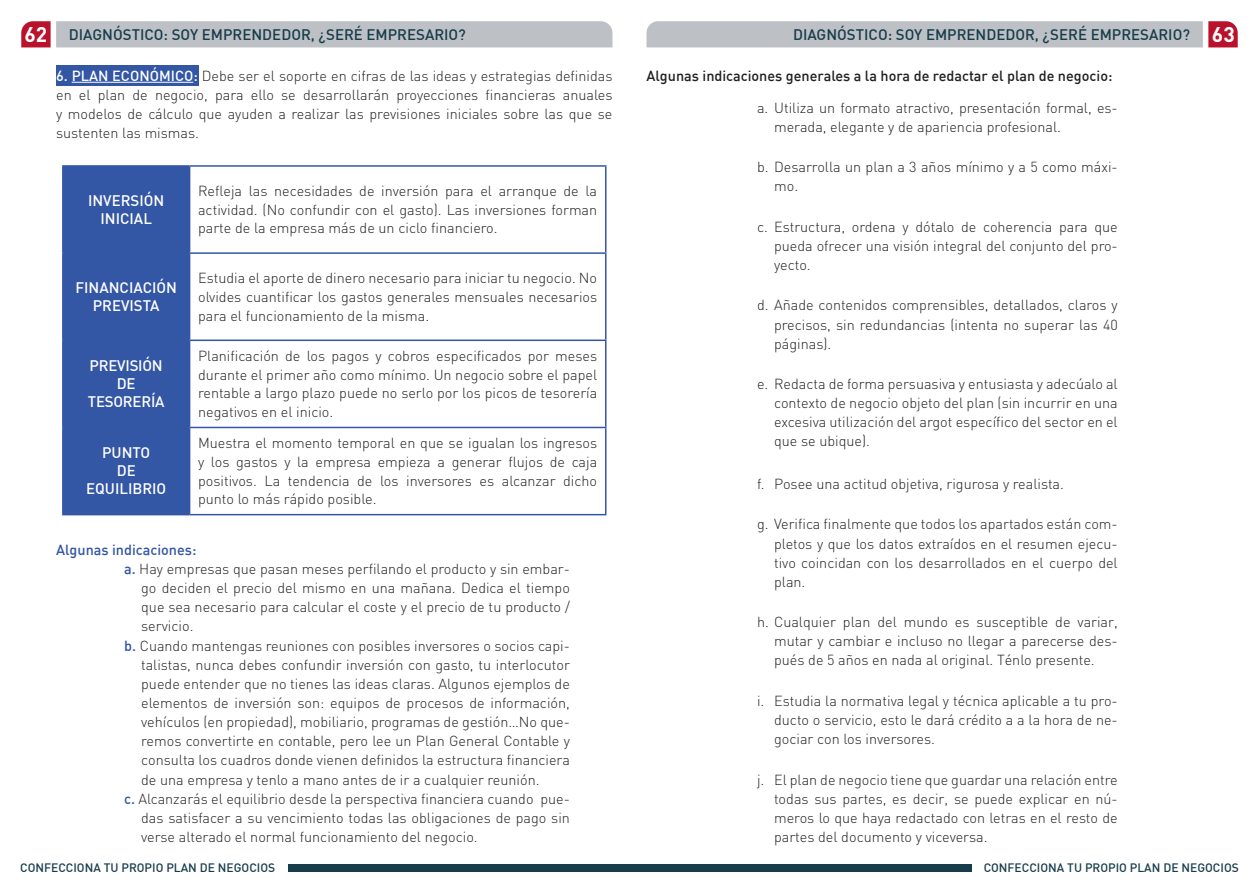
<style>
.page{position:relative;width:1259px;height:893px;background:#fff}
.page>*{position:absolute;margin:0;border:0;box-sizing:border-box;transform-origin:0 0}
.t1{font:500 15px "DIN";color:#173d4a}
.t2{font:500 15px "DIN";color:#fff}
.t3{font:300 14.4px/19.2px "DIN";color:#231f20;text-align:justify}
.t4{font:500 14.4px "DIN";color:#231f20}
.t5{font:500 14.4px "DIN";color:#3356a5}
.t6{font:500 12px "DIN";color:#173d4a}
.s1{font-weight:700;font-size:21px;color:#fff}
.s2{font-weight:500;color:#fff}
.s3{font-weight:500;color:#3356a5}
</style>
<div class="page">
<div style="left:288px;top:864px;width:341px;height:8px;background:#173d4a"></div>
<svg style="left:21px;top:21px;width:591px;height:26px;background:#beb9bf"></svg>
<div style="left:629px;top:864px;width:342px;height:8px;background:#173d4a"></div>
<div style="left:646px;top:21px;width:556px;height:26px;background:#bdc0c5"></div>
<svg style="left:1208px;top:21px;width:29px;height:26px"></svg>
<div style="left:56px;top:66px;width:143px;height:20px;background:#3356a5"></div>
<hr style="left:72px;top:82px;width:121px;height:1px;background:#fff">
<div style="left:64px;top:167px;width:125px;height:347px;background:#3356a5"></div>
<hr style="left:62px;top:167px;width:2px;height:85px;background:#3356a5">
<hr style="left:62px;top:254px;width:2px;height:86px;background:#3356a5">
<hr style="left:62px;top:341px;width:2px;height:86px;background:#3356a5">
<hr style="left:62px;top:428px;width:2px;height:86px;background:#3356a5">
<hr style="left:62px;top:165px;width:128px;height:2px;background:#3356a5">
<hr style="left:62px;top:252px;width:128px;height:2px;background:#3356a5">
<hr style="left:62px;top:340px;width:128px;height:1px;background:#3356a5">
<hr style="left:62px;top:427px;width:128px;height:1px;background:#3356a5">
<hr style="left:62px;top:514px;width:128px;height:1px;background:#3356a5">
<hr style="left:189px;top:167px;width:1px;height:85px;background:#3356a5">
<hr style="left:189px;top:254px;width:1px;height:86px;background:#3356a5">
<hr style="left:189px;top:341px;width:1px;height:86px;background:#3356a5">
<hr style="left:189px;top:428px;width:1px;height:86px;background:#3356a5">
<hr style="left:190px;top:165px;width:416px;height:2px;background:#3356a5">
<hr style="left:605px;top:167px;width:1px;height:85px;background:#3356a5">
<hr style="left:605px;top:254px;width:1px;height:86px;background:#3356a5">
<hr style="left:605px;top:341px;width:1px;height:86px;background:#3356a5">
<hr style="left:605px;top:428px;width:1px;height:86px;background:#3356a5">
<hr style="left:190px;top:252px;width:416px;height:2px;background:#3356a5">
<hr style="left:190px;top:340px;width:416px;height:1px;background:#3356a5">
<hr style="left:190px;top:427px;width:416px;height:1px;background:#3356a5">
<hr style="left:190px;top:514px;width:416px;height:1px;background:#3356a5">
<p class="t1" style="left:24px;top:25px;width:443px"><span class="s1">62</span> DIAGNÓSTICO: SOY EMPRENDEDOR, ¿SERÉ EMPRESARIO?</p>
<p class="t3" style="left:56px;top:66px;width:558px"><span class="s2">6. PLAN ECONÓMICO:</span> Debe ser el soporte en cifras de las ideas y estrategias definidas en el plan de negocio, para ello se desarrollarán proyecciones financieras anuales y modelos de cálculo que ayuden a realizar las previsiones iniciales sobre las que se sustenten las mismas.</p>
<p class="t2" style="left:88px;top:191px;width:78px">INVERSIÓN</p>
<p class="t2" style="left:100px;top:209px;width:53px">INICIAL</p>
<p class="t2" style="left:75px;top:278px;width:103px">FINANCIACIÓN</p>
<p class="t2" style="left:93px;top:296px;width:68px">PREVISTA</p>
<p class="t2" style="left:90px;top:356px;width:75px">PREVISIÓN</p>
<p class="t2" style="left:117px;top:374px;width:20px">DE</p>
<p class="t2" style="left:88px;top:392px;width:78px">TESORERÍA</p>
<p class="t2" style="left:102px;top:443px;width:50px">PUNTO</p>
<p class="t2" style="left:117px;top:461px;width:21px">DE</p>
<p class="t2" style="left:86px;top:479px;width:82px">EQUILIBRIO</p>
<p class="t3" style="left:198px;top:181px;width:401px;line-height:18.8px">Refleja las necesidades de inversión para el arranque de la actividad. (No confundir con el gasto). Las inversiones forman parte de la empresa más de un ciclo financiero.</p>
<p class="t3" style="left:198px;top:268px;width:400px;line-height:18.8px">Estudia el aporte de dinero necesario para iniciar tu negocio. No olvides cuantificar los gastos generales mensuales necesarios para el funcionamiento de la misma.</p>
<p class="t3" style="left:198px;top:346px;width:401px;line-height:18.8px">Planificación de los pagos y cobros especificados por meses durante el primer año como mínimo. Un negocio sobre el papel rentable a largo plazo puede no serlo por los picos de tesorería negativos en el inicio.</p>
<p class="t3" style="left:198px;top:433px;width:401px;line-height:18.8px">Muestra el momento temporal en que se igualan los ingresos y los gastos y la empresa empieza a generar flujos de caja positivos. La tendencia de los inversores es alcanzar dicho punto lo más rápido posible.</p>
<p class="t5" style="left:56px;top:540px;width:142px">Algunas indicaciones:</p>
<p class="t3" style="left:141px;top:559px;width:430px;text-indent:-17px"><span class="s3">a.</span> Hay empresas que pasan meses perfilando el producto y sin embar&shy;go deciden el precio del mismo en una mañana. Dedica el tiempo que sea necesario para calcular el coste y el precio de tu producto / servicio.</p>
<p class="t3" style="left:141px;top:636px;width:430px;text-indent:-17px"><span class="s3">b.</span> Cuando mantengas reuniones con posibles inversores o socios capi&shy;talistas, nunca debes confundir inversión con gasto, tu interlocutor puede entender que no tienes las ideas claras. Algunos ejemplos de elementos de inversión son: equipos de procesos de información, vehículos (en propiedad), mobiliario, programas de gestión…No que&shy;remos convertirte en contable, pero lee un Plan General Contable y consulta los cuadros donde vienen definidos la estructura financiera de una empresa y tenlo a mano antes de ir a cualquier reunión.</p>
<p class="t3" style="left:141px;top:789px;width:430px;text-indent:-17px"><span class="s3">c.</span> Alcanzarás el equilibrio desde la perspectiva financiera cuando pue&shy;das satisfacer a su vencimiento todas las obligaciones de pago sin verse alterado el normal funcionamiento del negocio.</p>
<p class="t6" style="left:20px;top:860px;width:257px">CONFECCIONA TU PROPIO PLAN DE NEGOCIOS</p>
<p class="t1" style="left:793px;top:25px;width:443px">DIAGNÓSTICO: SOY EMPRENDEDOR, ¿SERÉ EMPRESARIO? <span class="s1">63</span></p>
<p class="t4" style="left:646px;top:66px;width:467px">Algunas indicaciones generales a la hora de redactar el plan de negocio:</p>
<p class="t3" style="left:774px;top:98px;width:345px;text-indent:-17px">a. Utiliza un formato atractivo, presentación formal, es&shy;merada, elegante y de apariencia profesional.</p>
<p class="t3" style="left:774px;top:157px;width:345px;text-indent:-17px">b. Desarrolla un plan a 3 años mínimo y a 5 como máxi&shy;mo.</p>
<p class="t3" style="left:774px;top:217px;width:345px;text-indent:-17px">c. Estructura, ordena y dótalo de coherencia para que pueda ofrecer una visión integral del conjunto del pro&shy;yecto.</p>
<p class="t3" style="left:774px;top:295px;width:345px;text-indent:-17px">d. Añade contenidos comprensibles, detallados, claros y precisos, sin redundancias (intenta no superar las 40 páginas).</p>
<p class="t3" style="left:774px;top:374px;width:345px;text-indent:-17px">e. Redacta de forma persuasiva y entusiasta y adecúalo al contexto de negocio objeto del plan (sin incurrir en una excesiva utilización del argot específico del sector en el que se ubique).</p>
<p class="t3" style="left:757px;top:474px;width:308px">f. Posee una actitud objetiva, rigurosa y realista.</p>
<p class="t3" style="left:774px;top:514px;width:345px;text-indent:-17px">g. Verifica finalmente que todos los apartados están com&shy;pletos y que los datos extraídos en el resumen ejecu&shy;tivo coincidan con los desarrollados en el cuerpo del plan.</p>
<p class="t3" style="left:774px;top:612px;width:345px;text-indent:-17px">h. Cualquier plan del mundo es susceptible de variar, mutar y cambiar e incluso no llegar a parecerse des&shy;pués de 5 años en nada al original. Ténlo presente.</p>
<p class="t3" style="left:774px;top:691px;width:345px;text-indent:-17px">i. Estudia la normativa legal y técnica aplicable a tu pro&shy;ducto o servicio, esto le dará crédito a a la hora de ne&shy;gociar con los inversores.</p>
<p class="t3" style="left:774px;top:770px;width:345px;text-indent:-17px">j. El plan de negocio tiene que guardar una relación entre todas sus partes, es decir, se puede explicar en nú&shy;meros lo que haya redactado con letras en el resto de partes del documento y viceversa.</p>
<p class="t6" style="left:983px;top:860px;width:257px">CONFECCIONA TU PROPIO PLAN DE NEGOCIOS</p>
</div>
